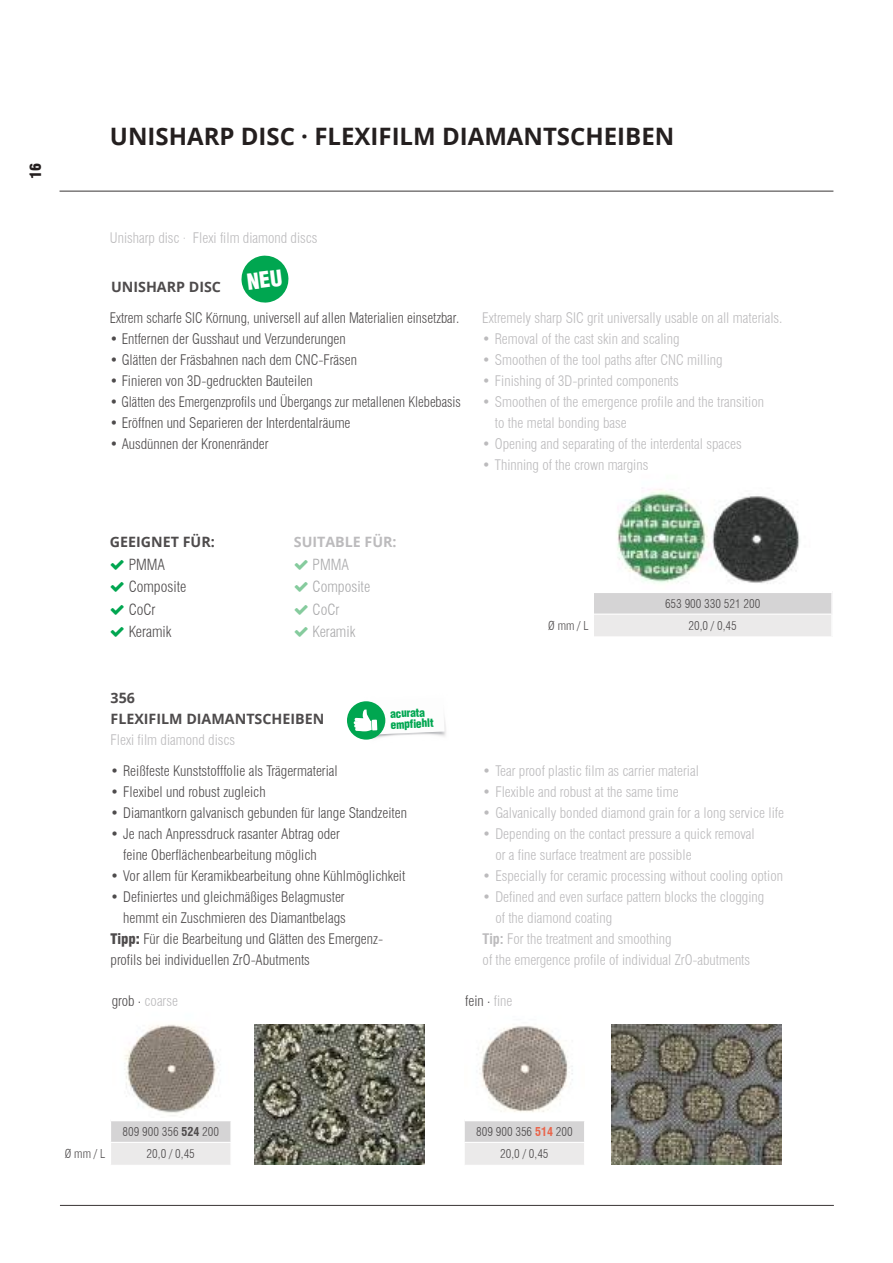
<style>
.page{position:relative;width:893px;height:1263px;background:#fff}
.page>*{position:absolute;margin:0;border:0;box-sizing:border-box;transform-origin:0 0}
.t1{font:700 24px "Open Sans";color:#241f1f}
.t2{font:300 condensed 15px/22.5px "Swiss 721 BT";color:#4e4b4c}
.t3{font:300 condensed 15px/22.5px "Swiss 721 BT";color:#aaaaac}
.t4{font:900 condensed 15px "Swiss 721 BT";color:#241f1f}
.t5{font:300 condensed 14.25px/21px "Swiss 721 BT";color:#bcbbbd}
.t6{font:300 condensed 14.25px/21px "Swiss 721 BT";color:#4e4b4c}
.t7{font:700 14.25px/21px "Open Sans";color:#4e4b4c}
.t8{font:700 14.25px "Open Sans";color:#bcbbbd}
.t9{font:300 condensed 12px "Swiss 721 BT";color:#4e4b4c}
.t10{font:11.4px/10.9px "Switzerland Cond Black Plain";color:#00a650}
.s1{font-weight:900}
.s2{font-weight:700}
.s3{color:#4e4b4c}
.s4{color:#bcbbbd}
.s5{font-weight:700;color:#ea6349}
</style>
<div class="page">
<hr style="left:60px;top:1205px;width:774px;height:1px;background:#393535">
<hr style="left:60px;top:191px;width:773px;height:1px;background:#393535">
<svg style="left:111px;top:1119px;width:473px;height:46px"></svg>
<img style="left:124px;top:1024px;width:95px;height:92px">
<img style="left:476px;top:1026px;width:97px;height:86px">
<img style="left:611px;top:1024px;width:170px;height:140px">
<img style="left:254px;top:1024px;width:170px;height:140px">
<img style="left:370px;top:701px;width:76px;height:39px">
<div style="left:347px;top:701px;width:38px;height:39px;background:#00a650;border-radius:50%"></div>
<svg style="left:354px;top:709px;width:18px;height:22px"></svg>
<div style="left:372px;top:720px;width:5px;height:10px;background:#fff"></div>
<div style="left:594px;top:591px;width:238px;height:23px;background:#d5d4d5"></div>
<div style="left:594px;top:614px;width:238px;height:23px;background:#ebeaea"></div>
<hr style="left:831px;top:593px;width:2px;height:21px;background:#fff">
<hr style="left:831px;top:614px;width:2px;height:22px;background:#fff">
<hr style="left:594px;top:636px;width:239px;height:2px;background:#fff">
<hr style="left:594px;top:589px;width:239px;height:4px;background:#fff">
<hr style="left:594px;top:613px;width:237px;height:2px;background:#fff">
<img style="left:617px;top:489px;width:183px;height:95px">
<svg style="left:241px;top:255px;width:48px;height:48px"></svg>
<p class="t4" style="left:27px;top:179px;width:18px;rotate:-90deg">16</p>
<h1 class="t1" style="left:110px;top:119px;width:566px">UNISHARP DISC · FLEXIFILM DIAMANTSCHEIBEN</h1>
<p class="t5" style="left:110px;top:227px;width:209px">Unisharp disc · Flexi film diamond discs</p>
<p class="t7" style="left:111px;top:275px;width:111px">UNISHARP DISC</p>
<p class="t6" style="left:110px;top:307px;width:351px">Extrem scharfe SIC Körnung, universell auf allen Materialien einsetzbar.</p>
<p class="t6" style="left:110px;top:328px;width:237px">• Entfernen der Gusshaut und Verzunderungen</p>
<p class="t6" style="left:110px;top:349px;width:249px">• Glätten der Fräsbahnen nach dem CNC-Fräsen</p>
<p class="t6" style="left:110px;top:370px;width:204px">• Finieren von 3D-gedruckten Bauteilen</p>
<p class="t6" style="left:110px;top:391px;width:352px">• Glätten des Emergenzprofils und Übergangs zur metallenen Klebebasis</p>
<p class="t6" style="left:110px;top:412px;width:242px">• Eröffnen und Separieren der Interdentalräume</p>
<p class="t6" style="left:110px;top:433px;width:160px">• Ausdünnen der Kronenränder</p>
<p class="t5" style="left:482px;top:307px;width:302px">Extremely sharp SIC grit universally usable on all materials.</p>
<p class="t5" style="left:482px;top:328px;width:199px">• Removal of the cast skin and scaling</p>
<p class="t5" style="left:482px;top:349px;width:242px">• Smoothen of the tool paths after CNC milling</p>
<p class="t5" style="left:482px;top:370px;width:198px">• Finishing of 3D-printed components</p>
<p class="t5" style="left:495px;top:391px;width:271px;text-indent:-13px">• Smoothen of the emergence profile and the transition to the metal bonding base</p>
<p class="t5" style="left:482px;top:433px;width:261px">• Opening and separating of the interdental spaces</p>
<p class="t5" style="left:482px;top:454px;width:168px">• Thinning of the crown margins</p>
<p class="t7" style="left:110px;top:531px;width:106px">GEEIGNET FÜR:</p>
<p class="t2" style="left:129px;top:553px;width:59px">PMMA<br>Composite<br>CoCr<br>Keramik</p>
<p class="t8" style="left:294px;top:532px;width:104px">SUITABLE FÜR:</p>
<p class="t3" style="left:313px;top:553px;width:59px">PMMA<br>Composite<br>CoCr<br>Keramik</p>
<p class="t7" style="left:111px;top:687px;width:215px">356<br>FLEXIFILM DIAMANTSCHEIBEN</p>
<p class="t5" style="left:111px;top:729px;width:126px">Flexi film diamond discs</p>
<p class="t10" style="left:390px;top:708px;width:45px;rotate:-2deg">acurata empfiehlt</p>
<p class="t6" style="left:111px;top:760px;width:229px">• Reißfeste Kunststofffolie als Trägermaterial</p>
<p class="t6" style="left:111px;top:781px;width:157px">• Flexibel und robust zugleich</p>
<p class="t6" style="left:111px;top:802px;width:298px">• Diamantkorn galvanisch gebunden für lange Standzeiten</p>
<p class="t6" style="left:123px;top:823px;width:218px;text-indent:-13px">• Je nach Anpressdruck rasanter Abtrag oder feine Oberflächenbearbeitung möglich</p>
<p class="t6" style="left:111px;top:865px;width:296px">• Vor allem für Keramikbearbeitung ohne Kühlmöglichkeit</p>
<p class="t6" style="left:111px;top:886px;width:236px">• Definiertes und gleichmäßiges Belagmuster</p>
<p class="t6" style="left:123px;top:907px;width:224px">hemmt ein Zuschmieren des Diamantbelags</p>
<p class="t6" style="left:111px;top:928px;width:274px"><span class="s1">Tipp:</span> Für die Bearbeitung und Glätten des Emergenz-</p>
<p class="t6" style="left:111px;top:949px;width:201px">profils bei individuellen ZrO-Abutments</p>
<p class="t9" style="left:665px;top:596px;width:97px">653 900 330 521 200</p>
<p class="t9" style="left:548px;top:619px;width:42px">Ø mm / L</p>
<p class="t9" style="left:688px;top:618px;width:50px">20,0 / 0,45</p>
<p class="t5" style="left:483px;top:760px;width:218px">• Tear proof plastic film as carrier material</p>
<p class="t5" style="left:483px;top:781px;width:198px">• Flexible and robust at the same time</p>
<p class="t5" style="left:483px;top:802px;width:303px">• Galvanically bonded diamond grain for a long service life</p>
<p class="t5" style="left:495px;top:823px;width:261px;text-indent:-13px">• Depending on the contact pressure a quick removal or a fine surface treatment are possible</p>
<p class="t5" style="left:483px;top:865px;width:302px">• Especially for ceramic processing without cooling option</p>
<p class="t5" style="left:483px;top:886px;width:283px">• Defined and even surface pattern blocks the clogging</p>
<p class="t5" style="left:495px;top:907px;width:118px">of the diamond coating</p>
<p class="t5" style="left:483px;top:928px;width:191px"><span class="s2">Tip:</span> For the treatment and smoothing</p>
<p class="t5" style="left:483px;top:949px;width:269px">of the emergence profile of individual ZrO-abutments</p>
<p class="t5" style="left:112px;top:990px;width:68px"><span class="s3">grob </span><sup>.</sup> coarse</p>
<p class="t6" style="left:465px;top:990px;width:49px">fein . <span class="s4">fine</span></p>
<p class="t9" style="left:123px;top:1124px;width:98px">809 900 356 <span class="s2">524</span> 200</p>
<p class="t9" style="left:476px;top:1124px;width:98px">809 900 356 <span class="s5">514</span> 200</p>
<p class="t9" style="left:65px;top:1147px;width:42px">Ø mm / L</p>
<p class="t9" style="left:147px;top:1147px;width:50px">20,0 / 0,45</p>
<p class="t9" style="left:500px;top:1147px;width:50px">20,0 / 0,45</p>
</div>
